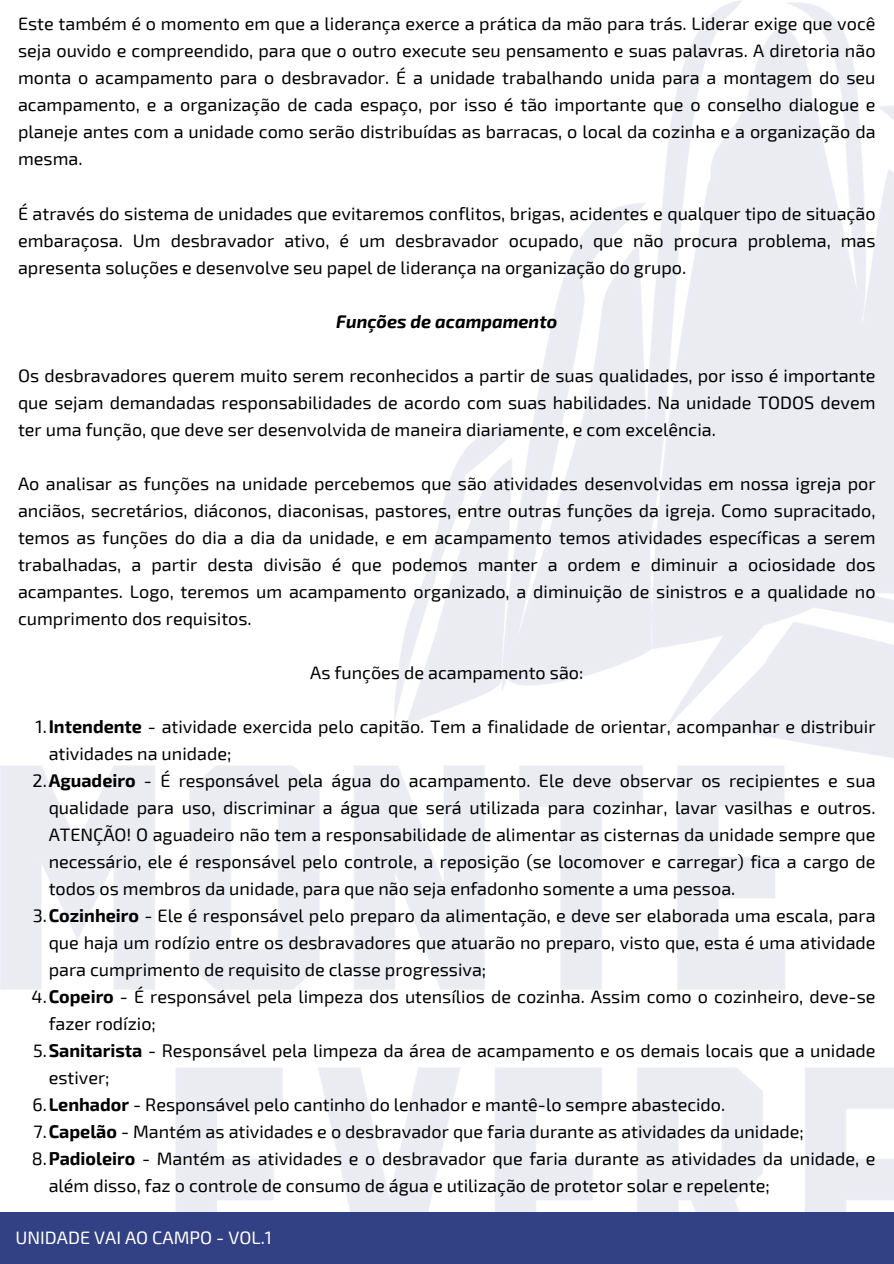
<style>
.page{position:relative;width:894px;height:1264px;background:#fff}
.page>*{position:absolute;margin:0;border:0;box-sizing:border-box;transform-origin:0 0}
.t1{font:18px/27px "Exo 2";color:#000;text-align:justify}
.t2{font:18px "Exo 2";color:#fff}
.t3{font:italic 700 18px "Exo 2";color:#000}
.s1{font-weight:700}
</style>
<div class="page">
<div style="left:0;top:1212px;width:893px;height:51px;background:#324084"></div>
<p class="t1" style="left:18px;top:10px;width:858px">Este também é o momento em que a liderança exerce a prática da mão para trás. Liderar exige que você seja ouvido e compreendido, para que o outro execute seu pensamento e suas palavras. A diretoria não monta o acampamento para o desbravador. É a unidade trabalhando unida para a montagem do seu acampamento, e a organização de cada espaço, por isso é tão importante que o conselho dialogue e planeje antes com a unidade como serão distribuídas as barracas, o local da cozinha e a organização da mesma.</p>
<h2 class="t1" style="left:18px;top:199px;width:858px">É através do sistema de unidades que evitaremos conflitos, brigas, acidentes e qualquer tipo de situação embaraçosa. Um desbravador ativo, é um desbravador ocupado, que não procura problema, mas apresenta soluções e desenvolve seu papel de liderança na organização do grupo.</h2>
<p class="t3" style="left:336px;top:309px;width:222px">Funções de acampamento</p>
<p class="t1" style="left:18px;top:361px;width:858px">Os desbravadores querem muito serem reconhecidos a partir de suas qualidades, por isso é importante que sejam demandadas responsabilidades de acordo com suas habilidades. Na unidade TODOS devem ter uma função, que deve ser desenvolvida de maneira diariamente, e com excelência.</p>
<p class="t1" style="left:18px;top:469px;width:858px">Ao analisar as funções na unidade percebemos que são atividades desenvolvidas em nossa igreja por anciãos, secretários, diáconos, diaconisas, pastores, entre outras funções da igreja. Como supracitado, temos as funções do dia a dia da unidade, e em acampamento temos atividades específicas a serem trabalhadas, a partir desta divisão é que podemos manter a ordem e diminuir a ociosidade dos acampantes. Logo, teremos um acampamento organizado, a diminuição de sinistros e a qualidade no cumprimento dos requisitos.</p>
<p class="t1" style="left:310px;top:658px;width:274px">As funções de acampamento são:</p>
<p class="t1" style="left:49px;top:712px;width:828px;text-indent:-13px">1.<span class="s1">Intendente</span> - atividade exercida pelo capitão. Tem a finalidade de orientar, acompanhar e distribuir atividades na unidade;</p>
<p class="t1" style="left:49px;top:766px;width:828px;text-indent:-16px">2.<span class="s1">Aguadeiro</span> - É responsável pela água do acampamento. Ele deve observar os recipientes e sua qualidade para uso, discriminar a água que será utilizada para cozinhar, lavar vasilhas e outros.<br>ATENÇÃO! O aguadeiro não tem a responsabilidade de alimentar as cisternas da unidade sempre que necessário, ele é responsável pelo controle, a reposição (se locomover e carregar) fica a cargo de todos os membros da unidade, para que não seja enfadonho somente a uma pessoa.</p>
<p class="t1" style="left:49px;top:901px;width:828px;text-indent:-16px">3.<span class="s1">Cozinheiro</span> - Ele é responsável pelo preparo da alimentação, e deve ser elaborada uma escala, para que haja um rodízio entre os desbravadores que atuarão no preparo, visto que, esta é uma atividade para cumprimento de requisito de classe progressiva;</p>
<p class="t1" style="left:49px;top:982px;width:828px;text-indent:-17px">4.<span class="s1">Copeiro</span> - É responsável pela limpeza dos utensílios de cozinha. Assim como o cozinheiro, deve-se fazer rodízio;</p>
<p class="t1" style="left:49px;top:1036px;width:828px;text-indent:-16px">5.<span class="s1">Sanitarista</span> - Responsável pela limpeza da área de acampamento e os demais locais que a unidade estiver;</p>
<p class="t1" style="left:32px;top:1090px;width:694px">6.<span class="s1">Lenhador</span> - Responsável pelo cantinho do lenhador e mantê-lo sempre abastecido.</p>
<p class="t1" style="left:33px;top:1117px;width:771px">7.<span class="s1">Capelão</span> - Mantém as atividades e o desbravador que faria durante as atividades da unidade;</p>
<h1 class="t1" style="left:49px;top:1144px;width:828px;text-indent:-17px">8.<span class="s1">Padioleiro</span> - Mantém as atividades e o desbravador que faria durante as atividades da unidade, e além disso, faz o controle de consumo de água e utilização de protetor solar e repelente;</h1>
<p class="t2" style="left:15px;top:1225px;width:258px">UNIDADE VAI AO CAMPO - VOL.1</p>
</div>
